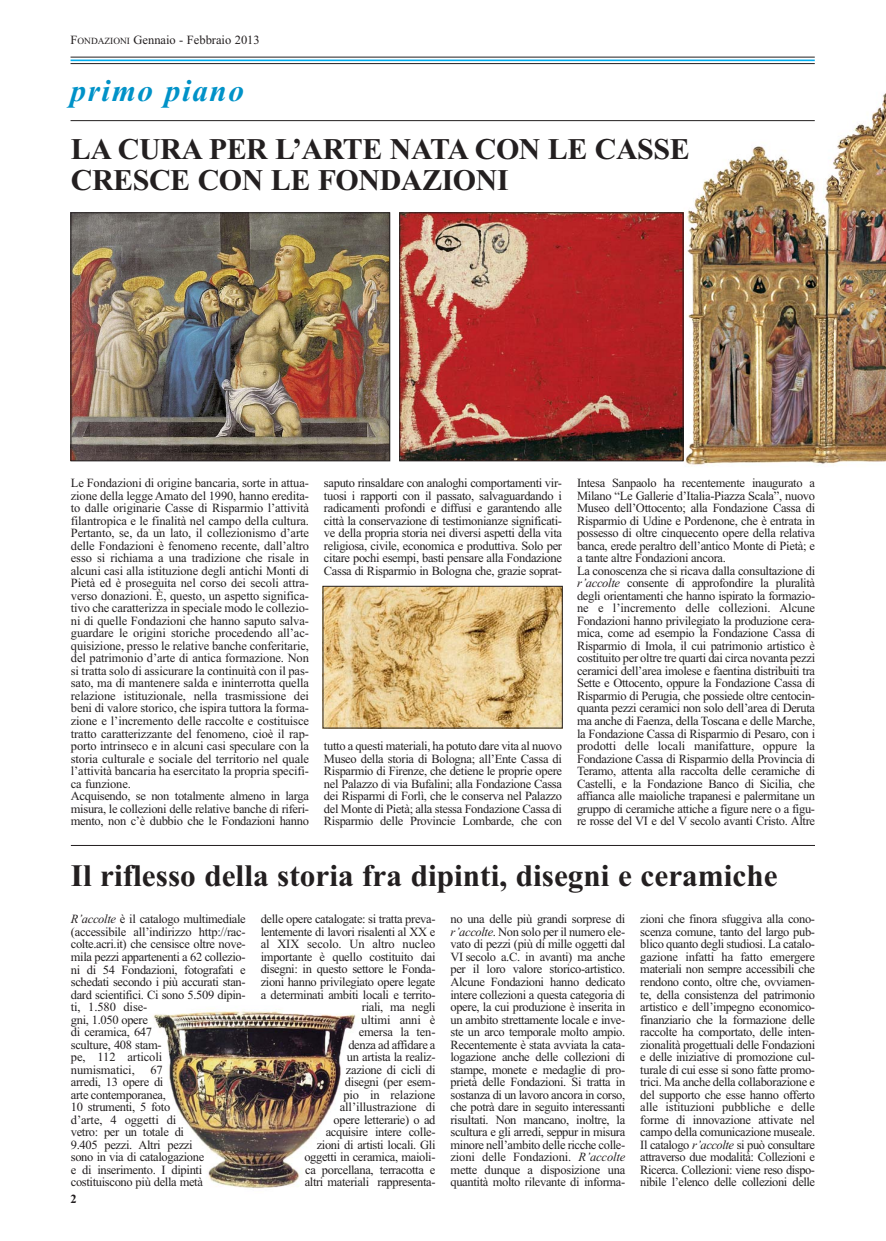
<style>
.page{position:relative;width:886px;height:1241px;background:#fff}
.page>*{position:absolute;margin:0;border:0;box-sizing:border-box;transform-origin:0 0}
.t1{font:700 31.25px "Times New Roman";color:#231f20}
.t2{font:italic 700 31.25px "Times New Roman";letter-spacing:.05em;color:#0092c8}
.t3{font:700 30px/31.2px "Times New Roman";letter-spacing:-.015em;color:#231f20}
.t4{font:12.5px/12.5px "Times New Roman";letter-spacing:-.025em;color:#231f20}
.t5{font:12.5px "Times New Roman";color:#231f20}
.t6{font:700 12.5px "Times New Roman";color:#231f20}
.s1{font-size:9.38px}
.s2{font-style:italic}
</style>
<div class="page">
<hr style="left:71px;top:60px;width:744px;height:1px;background:#00aeef">
<hr style="left:71px;top:57px;width:744px;height:1px;background:#231f20">
<hr style="left:71px;top:63px;width:744px;height:1px;background:#231f20">
<hr style="left:71px;top:120px;width:744px;height:1px;background:#231f20">
<img style="left:73px;top:215px;width:315px;height:244px">
<div style="left:71px;top:213px;width:319px;height:248px;border:1px solid #231f20"></div>
<img style="left:674px;top:63px;width:212px;height:403px">
<img style="left:402px;top:215px;width:279px;height:244px">
<div style="left:400px;top:213px;width:283px;height:248px;border:1px solid #231f20"></div>
<hr style="left:71px;top:845px;width:815px;height:1px;background:#231f20">
<img style="left:153px;top:1010px;width:203px;height:178px">
<div style="left:815px;top:841px;width:71px;height:18px;background:#fff"></div>
<img style="left:325px;top:588px;width:235px;height:138px">
<div style="left:323px;top:586px;width:239px;height:142px;border:1px solid #231f20"></div>
<p class="t5" style="left:71px;top:35px;width:191px">F<span class="s1">ONDAZIONI</span> Gennaio - Febbraio 2013</p>
<h1 class="t2" style="left:71px;top:71px;width:175px">primo piano</h1>
<h2 class="t3" style="left:71px;top:136px;width:620px">LA CURA PER L’ARTE NATA CON LE CASSE<br>CRESCE CON LE FONDAZIONI</h2>
<p class="t4" style="left:71px;top:478px;width:240px">Le Fondazioni di origine bancaria, sorte in attua&shy;zione della legge Amato del 1990, hanno eredita&shy;to dalle originarie Casse di Risparmio l’attività filantropica e le finalità nel campo della cultura.<br>Pertanto, se, da un lato, il collezionismo d’arte delle Fondazioni è fenomeno recente, dall’altro esso si richiama a una tradizione che risale in alcuni casi alla istituzione degli antichi Monti di Pietà ed è proseguita nel corso dei secoli attra&shy;verso donazioni. È, questo, un aspetto significa&shy;tivo che caratterizza in speciale modo le collezio&shy;ni di quelle Fondazioni che hanno saputo salva&shy;guardare le origini storiche procedendo all’ac&shy;quisizione, presso le relative banche conferitarie, del patrimonio d’arte di antica formazione. Non si tratta solo di assicurare la continuità con il pas&shy;sato, ma di mantenere salda e ininterrotta quella relazione istituzionale, nella trasmissione dei beni di valore storico, che ispira tuttora la forma&shy;zione e l’incremento delle raccolte e costituisce tratto caratterizzante del fenomeno, cioè il rap&shy;porto intrinseco e in alcuni casi speculare con la storia culturale e sociale del territorio nel quale l’attività bancaria ha esercitato la propria specifi&shy;ca funzione.<br>Acquisendo, se non totalmente almeno in larga misura, le collezioni delle relative banche di riferi&shy;mento, non c’è dubbio che le Fondazioni hanno</p>
<p class="t4" style="left:324px;top:478px;width:240px;text-align:justify">saputo rinsaldare con analoghi comportamenti vir&shy;tuosi i rapporti con il passato, salvaguardando i radicamenti profondi e diffusi e garantendo alle città la conservazione di testimonianze significati&shy;ve della propria storia nei diversi aspetti della vita religiosa, civile, economica e produttiva. Solo per citare pochi esempi, basti pensare alla Fondazione Cassa di Risparmio in Bologna che, grazie soprat-</p>
<p class="t4" style="left:324px;top:740px;width:240px;text-align:justify">tutto a questi materiali, ha potuto dare vita al nuovo Museo della storia di Bologna; all’Ente Cassa di Risparmio di Firenze, che detiene le proprie opere nel Palazzo di via Bufalini; alla Fondazione Cassa dei Risparmi di Forlì, che le conserva nel Palazzo del Monte di Pietà; alla stessa Fondazione Cassa di Risparmio delle Provincie Lombarde, che con</p>
<p class="t4" style="left:577px;top:478px;width:240px">Intesa Sanpaolo ha recentemente inaugurato a Milano “Le Gallerie d’Italia-Piazza Scala”, nuovo Museo dell’Ottocento; alla Fondazione Cassa di Risparmio di Udine e Pordenone, che è entrata in possesso di oltre cinquecento opere della relativa banca, erede peraltro dell’antico Monte di Pietà; e a tante altre Fondazioni ancora.<br>La conoscenza che si ricava dalla consultazione di <span class="s2">r’accolte</span> consente di approfondire la pluralità degli orientamenti che hanno ispirato la formazio&shy;ne e l’incremento delle collezioni. Alcune Fondazioni hanno privilegiato la produzione cera&shy;mica, come ad esempio la Fondazione Cassa di Risparmio di Imola, il cui patrimonio artistico è costituito per oltre tre quarti dai circa novanta pezzi ceramici dell’area imolese e faentina distribuiti tra Sette e Ottocento, oppure la Fondazione Cassa di Risparmio di Perugia, che possiede oltre centocin&shy;quanta pezzi ceramici non solo dell’area di Deruta ma anche di Faenza, della Toscana e delle Marche, la Fondazione Cassa di Risparmio di Pesaro, con i prodotti delle locali manifatture, oppure la Fondazione Cassa di Risparmio della Provincia di Teramo, attenta alla raccolta delle ceramiche di Castelli, e la Fondazione Banco di Sicilia, che affianca alle maioliche trapanesi e palermitane un gruppo di ceramiche attiche a figure nere o a figu&shy;re rosse del VI e del V secolo avanti Cristo. Altre</p>
<h1 class="t1" style="left:71px;top:865px;width:708px">Il riflesso della storia fra dipinti, disegni e ceramiche</h1>
<p class="t4" style="left:71px;top:914px;width:176px"><span class="s2">R’accolte</span> è il catalogo multimediale (accessibile all’indirizzo http://rac&shy;colte.acri.it) che censisce oltre nove&shy;mila pezzi appartenenti a 62 collezio&shy;ni di 54 Fondazioni, fotografati e schedati secondo i più accurati stan&shy;dard scientifici. Ci sono 5.509 dipin&shy;ti, 1.580 dise-<br>gni, 1.050 opere<br>di ceramica, 647<br>sculture, 408 stam-<br>pe, 112 articoli<br>numismatici,</p>
<p class="t4" style="left:71px;top:1064px;width:135px;text-indent:80px">67<br>arredi, 13 opere di<br>arte contemporanea,<br>10 strumenti, 5 foto d’arte, 4 oggetti di vetro: per un totale di<br>9.405 pezzi. Altri pezzi sono in via di catalogazione e di inserimento. I dipinti costituiscono più della metà</p>
<p class="t6" style="left:71px;top:1194px;width:8px">2</p>
<p class="t4" style="left:261px;top:914px;width:176px;text-align:right">delle opere catalogate: si tratta preva&shy;lentemente di lavori risalenti al XX e al XIX secolo. Un altro nucleo importante è quello costituito dai disegni: in questo settore le Fonda - zioni hanno privilegiato opere legate a determinati ambiti locali e territo&shy;riali, ma negli<br>ultimi anni è<br>emersa la ten-<br>denza ad affidare a<br>un artista la realiz-<br>zazione di cicli di<br>disegni (per esem-<br>pio in relazione<br>all’illustrazione di<br>opere letterarie) o ad<br>acquisire intere colle-<br>zioni di artisti lo cali. Gli<br>oggetti in ceramica, maioli-<br>ca porcellana, terracotta e<br>altri materiali rappresenta-</p>
<p class="t4" style="left:450px;top:914px;width:176px;text-align:justify">no una delle più grandi sorprese di <span class="s2">r’accolte</span>. Non solo per il numero ele&shy;vato di pezzi (più di mille oggetti dal VI secolo a.C. in avanti) ma anche per il loro valore storico-artistico.<br>Alcune Fon da zioni hanno dedicato intere collezioni a questa categoria di opere, la cui produzione è inserita in un ambito strettamente locale e inve&shy;ste un arco temporale molto ampio.<br>Recen temente è stata avviata la cata&shy;logazione anche delle collezioni di stampe, monete e medaglie di pro&shy;prietà delle Fon dazioni. Si tratta in sostanza di un lavoro ancora in corso, che potrà dare in seguito interessanti risultati. Non mancano, inoltre, la scultura e gli arredi, seppur in misura minore nell’ambito delle ricche colle&shy;zioni delle Fondazioni. <span class="s2">R’accolte </span>mette dunque a disposizione una quantità molto rilevante di informa-</p>
<p class="t4" style="left:640px;top:914px;width:176px;text-align:justify">zioni che finora sfuggiva alla cono&shy;scenza comune, tanto del largo pub&shy;blico quanto degli studiosi. La catalo&shy;gazione infatti ha fatto emergere materiali non sempre accessibili che rendono conto, oltre che, ovviamen&shy;te, della consistenza del patrimonio artistico e dell’impegno economico&shy;finanziario che la formazione delle raccolte ha comportato, delle inten&shy;zionalità progettuali delle Fondazioni e delle iniziative di promozione cul&shy;turale di cui esse si sono fatte promo&shy;trici. Ma anche della collaborazione e del supporto che esse hanno offerto alle istituzioni pubbliche e delle forme di innovazione attivate nel campo della comunicazione museale.<br>Il catalogo <span class="s2">r’accolte</span> si può consultare attraverso due modalità: Colle zioni e Ricerca. Collezioni: viene reso dispo&shy;nibile l’elenco delle collezioni delle</p>
</div>
